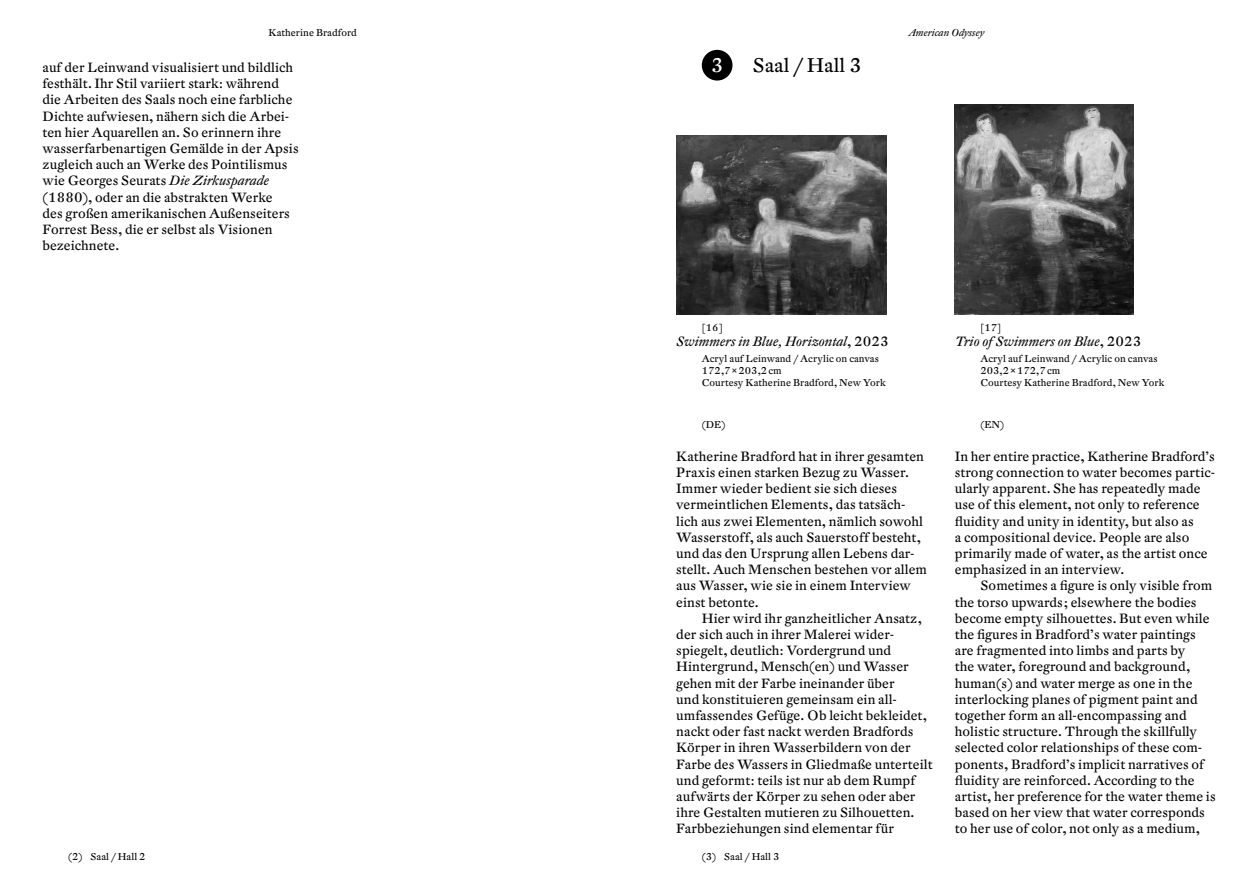
<style>
.page{position:relative;width:1259px;height:893px;background:#fff}
.page>*{position:absolute;margin:0;border:0;box-sizing:border-box;transform-origin:0 0}
.t1{font:19.5px "DTL Fleischmann TOT";color:#000}
.t2{font:19.5px "DTL Fleischmann TOT";color:#fff}
.t3{font:13.2px/16.2px "DTL Fleischmann TOT";letter-spacing:.005em;color:#000}
.t4{font:italic 13.2px "DTL Fleischmann TOT";letter-spacing:.005em;color:#000}
.t5{font:9.75px/12px "DTL Fleischmann TOT";letter-spacing:.005em;color:#000}
.t6{font:italic 9.75px "DTL Fleischmann TOT";letter-spacing:.005em;color:#000}
.s1{font-style:italic}
.s2{font-style:normal}
</style>
<div class="page">
<img style="left:676px;top:136px;width:211px;height:179px">
<img style="left:955px;top:104px;width:178px;height:211px">
<div style="left:702px;top:50px;width:30px;height:31px;background:#000;border-radius:50%"></div>
<p class="t5" style="left:268px;top:27px;width:90px">Katherine Bradford</p>
<p class="t6" style="left:908px;top:27px;width:78px">American Odyssey</p>
<p class="t3" style="left:43px;top:59px;width:258px">auf der Leinwand visualisiert und bildlich festhält. Ihr Stil variiert stark: während die Arbeiten des Saals noch eine farbliche Dichte aufwiesen, nähern sich die Arbei&shy;ten hier Aquarellen an. So erinnern ihre wasserfarbenartigen Gemälde in der Apsis zugleich auch an Werke des Pointilismus wie Georges Seurats <span class="s1">Die Zirkusparade </span>(1880), oder an die abstrakten Werke<br>des großen amerikanischen Außenseiters Forrest Bess, die er selbst als Visionen bezeichnete.</p>
<h1 class="t2" style="left:711px;top:52px;width:14px">3</h1>
<h1 class="t1" style="left:753px;top:52px;width:110px">Saal / Hall 3</h1>
<p class="t5" style="left:702px;top:321px;width:22px">[16]</p>
<p class="t4" style="left:676px;top:333px;width:214px">Swimmers in Blue, Horizontal<span class="s2">, 2023</span></p>
<p class="t5" style="left:702px;top:352px;width:185px">Acryl auf Leinwand / Acrylic on canvas<br>172,7×203,2cm<br>Courtesy Katherine Bradford, New York</p>
<p class="t5" style="left:702px;top:419px;width:25px">(DE)</p>
<p class="t3" style="left:676px;top:448px;width:252px">Katherine Bradford hat in ihrer gesamten Praxis einen starken Bezug zu Wasser.<br>Immer wieder bedient sie sich dieses vermeintlichen Elements, das tatsäch&shy;lich aus zwei Elementen, nämlich sowohl Wasserstoff, als auch Sauerstoff besteht, und das den Ursprung allen Lebens dar&shy;stellt. Auch Menschen bestehen vor allem aus Wasser, wie sie in einem Interview einst betonte.</p>
<p class="t3" style="left:676px;top:610px;width:258px;text-indent:26px">Hier wird ihr ganzheitlicher Ansatz, der sich auch in ihrer Malerei wider&shy;spiegelt, deutlich: Vordergrund und Hintergrund, Mensch(en) und Wasser gehen mit der Farbe ineinander über<br>und konstituieren gemeinsam ein all&shy;umfassendes Gefüge. Ob leicht bekleidet, nackt oder fast nackt werden Bradfords Körper in ihren Wasserbildern von der Farbe des Wassers in Gliedmaße unterteilt und geformt: teils ist nur ab dem Rumpf aufwärts der Körper zu sehen oder aber ihre Gestalten mutieren zu Silhouetten.<br>Farbbeziehungen sind elementar für</p>
<p class="t5" style="left:68px;top:850px;width:79px">(2) Saal / Hall 2</p>
<p class="t5" style="left:702px;top:850px;width:79px">(3) Saal / Hall 3</p>
<p class="t5" style="left:980px;top:321px;width:22px">[17]</p>
<p class="t4" style="left:955px;top:333px;width:188px">Trio of Swimmers on Blue<span class="s2">, 2023</span></p>
<p class="t5" style="left:980px;top:352px;width:185px">Acryl auf Leinwand / Acrylic on canvas<br>203,2×172,7cm<br>Courtesy Katherine Bradford, New York</p>
<p class="t5" style="left:980px;top:419px;width:25px">(EN)</p>
<p class="t3" style="left:955px;top:448px;width:262px">In her entire practice, Katherine Bradford’s strong connection to water becomes partic&shy;ularly apparent. She has repeatedly made use of this element, not only to reference fluidity and unity in identity, but also as<br>a compositional device. People are also primarily made of water, as the artist once emphasized in an interview.</p>
<p class="t3" style="left:955px;top:577px;width:262px;text-indent:26px">Sometimes a figure is only visible from the torso upwards; elsewhere the bodies become empty silhouettes. But even while the figures in Bradford’s water paintings are fragmented into limbs and parts by<br>the water, foreground and background, human(s) and water merge as one in the interlocking planes of pigment paint and together form an all-encompassing and holistic structure. Through the skillfully selected color relationships of these com&shy;ponents, Bradford’s implicit narratives of fluidity are reinforced. According to the artist, her preference for the water theme is based on her view that water corresponds to her use of color, not only as a medium,</p>
</div>
